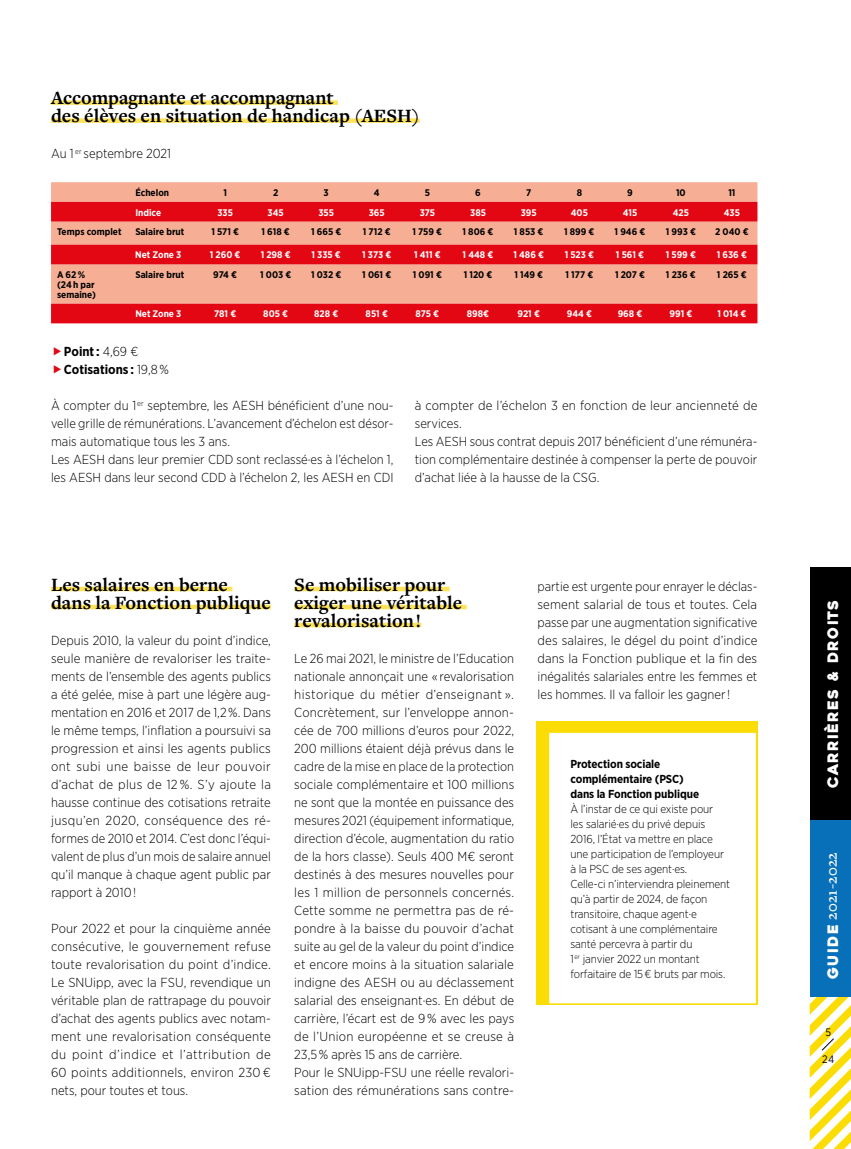
<style>
.page{position:relative;width:851px;height:1149px;background:#fff}
.page>*{position:absolute;margin:0;border:0;box-sizing:border-box;transform-origin:0 0}
.t1{font:700 19.5px/18px "Freight Text Pro";color:#000}
.t2{font:600 15.6px "Freight Text Pro";letter-spacing:.015em;color:#fff}
.t3{font:14.4px "Heavitas";letter-spacing:.1em;color:#fff}
.t4{font:300 13.05px/18px "Gotham Narrow";color:#000;text-align:justify}
.t5{font:700 13.05px/18px "Gotham Narrow";color:#000}
.t6{font:300 11.55px/15px "Gotham Narrow";letter-spacing:-.01em;color:#000}
.t7{font:700 11.55px/15px "Gotham Narrow";letter-spacing:-.01em;color:#000}
.t8{font:10.8px "Gotham Narrow";color:#000}
.t9{font:700 9.6px/9.8px "Gotham Narrow";color:#000}
.t10{font:700 9.6px "Gotham Narrow";color:#fff}
.s1{font-weight:300}
</style>
<div class="page">
<div style="left:536px;top:721px;width:221px;height:283px;background:#fbdd05"></div>
<div style="left:548px;top:732px;width:208px;height:271px;background:#fff"></div>
<div style="left:547px;top:731px;width:210px;height:273px;border:2px solid #fbdd05"></div>
<div style="left:51px;top:586px;width:181px;height:5px;background:#fde35a"></div>
<div style="left:51px;top:604px;width:220px;height:5px;background:#fde35a"></div>
<div style="left:294px;top:586px;width:155px;height:5px;background:#fde35a"></div>
<div style="left:294px;top:604px;width:172px;height:5px;background:#fde35a"></div>
<div style="left:294px;top:622px;width:127px;height:5px;background:#fde35a"></div>
<div style="left:51px;top:100px;width:287px;height:5px;background:#fde35a"></div>
<div style="left:51px;top:118px;width:368px;height:5px;background:#fde35a"></div>
<svg style="left:51px;top:182px;width:706px;height:20px;background:#f5af95"></svg>
<svg style="left:51px;top:202px;width:706px;height:121px;background:#ec5d56"></svg>
<div style="left:809px;top:567px;width:41px;height:252px;background:#000"></div>
<div style="left:809px;top:819px;width:41px;height:177px;background:#0870b8"></div>
<svg style="left:809px;top:995px;width:41px;height:153px"></svg>
<h1 class="t1" style="left:51px;top:88px;width:370px">Accompagnante et accompagnant<br>des élèves en situation de handicap (AESH)</h1>
<p class="t4" style="left:51px;top:144px;width:121px">Au 1 <sup>er</sup> septembre 2021</p>
<p class="t9" style="left:135px;top:187px;width:35px">Échelon</p>
<p class="t9" style="left:223px;top:187px;width:5px">1</p>
<p class="t9" style="left:273px;top:187px;width:7px">2</p>
<p class="t9" style="left:323px;top:187px;width:7px">3</p>
<p class="t9" style="left:374px;top:187px;width:7px">4</p>
<p class="t9" style="left:424px;top:187px;width:7px">5</p>
<p class="t9" style="left:475px;top:187px;width:7px">6</p>
<p class="t9" style="left:526px;top:187px;width:7px">7</p>
<p class="t9" style="left:576px;top:187px;width:7px">8</p>
<p class="t9" style="left:627px;top:187px;width:7px">9</p>
<p class="t9" style="left:676px;top:187px;width:11px">10</p>
<p class="t9" style="left:728px;top:187px;width:9px">11</p>
<p class="t10" style="left:135px;top:206px;width:27px">Indice</p>
<p class="t10" style="left:217px;top:206px;width:17px">335</p>
<p class="t10" style="left:267px;top:206px;width:18px">345</p>
<p class="t10" style="left:318px;top:206px;width:17px">355</p>
<p class="t10" style="left:369px;top:206px;width:18px">365</p>
<p class="t10" style="left:419px;top:206px;width:17px">375</p>
<p class="t10" style="left:470px;top:206px;width:17px">385</p>
<p class="t10" style="left:520px;top:206px;width:17px">395</p>
<p class="t10" style="left:570px;top:206px;width:19px">405</p>
<p class="t10" style="left:622px;top:206px;width:16px">415</p>
<p class="t10" style="left:672px;top:206px;width:18px">425</p>
<p class="t10" style="left:723px;top:206px;width:18px">435</p>
<p class="t9" style="left:57px;top:227px;width:66px">Temps complet</p>
<p class="t9" style="left:135px;top:227px;width:50px">Salaire brut</p>
<p class="t9" style="left:211px;top:227px;width:29px">1 571 €</p>
<p class="t9" style="left:261px;top:227px;width:30px">1 618 €</p>
<p class="t9" style="left:311px;top:227px;width:32px">1 665 €</p>
<p class="t9" style="left:363px;top:227px;width:29px">1 712 €</p>
<p class="t9" style="left:412px;top:227px;width:31px">1 759 €</p>
<p class="t9" style="left:462px;top:227px;width:32px">1 806 €</p>
<p class="t9" style="left:514px;top:227px;width:31px">1 853 €</p>
<p class="t9" style="left:564px;top:227px;width:32px">1 899 €</p>
<p class="t9" style="left:614px;top:227px;width:32px">1 946 €</p>
<p class="t9" style="left:665px;top:227px;width:32px">1 993 €</p>
<p class="t9" style="left:715px;top:227px;width:35px">2 040 €</p>
<p class="t10" style="left:135px;top:249px;width:48px">Net Zone 3</p>
<p class="t10" style="left:210px;top:249px;width:32px">1 260 €</p>
<p class="t10" style="left:261px;top:249px;width:32px">1 298 €</p>
<p class="t10" style="left:311px;top:249px;width:31px">1 335 €</p>
<p class="t10" style="left:362px;top:249px;width:31px">1 373 €</p>
<p class="t10" style="left:414px;top:249px;width:28px">1 411 €</p>
<p class="t10" style="left:462px;top:249px;width:32px">1 448 €</p>
<p class="t10" style="left:513px;top:249px;width:32px">1 486 €</p>
<p class="t10" style="left:564px;top:249px;width:31px">1 523 €</p>
<p class="t10" style="left:616px;top:249px;width:30px">1 561 €</p>
<p class="t10" style="left:665px;top:249px;width:32px">1 599 €</p>
<p class="t10" style="left:716px;top:249px;width:32px">1 636 €</p>
<p class="t9" style="left:57px;top:270px;width:40px">A 62 % (24 h par semaine)</p>
<p class="t9" style="left:135px;top:270px;width:50px">Salaire brut</p>
<p class="t9" style="left:213px;top:270px;width:25px">974 €</p>
<p class="t9" style="left:260px;top:270px;width:33px">1 003 €</p>
<p class="t9" style="left:311px;top:270px;width:32px">1 032 €</p>
<p class="t9" style="left:362px;top:270px;width:31px">1 061 €</p>
<p class="t9" style="left:413px;top:270px;width:31px">1 091 €</p>
<p class="t9" style="left:463px;top:270px;width:30px">1 120 €</p>
<p class="t9" style="left:514px;top:270px;width:30px">1 149 €</p>
<p class="t9" style="left:565px;top:270px;width:29px">1 177 €</p>
<p class="t9" style="left:615px;top:270px;width:32px">1 207 €</p>
<p class="t9" style="left:666px;top:270px;width:31px">1 236 €</p>
<p class="t9" style="left:716px;top:270px;width:31px">1 265 €</p>
<p class="t10" style="left:135px;top:308px;width:48px">Net Zone 3</p>
<p class="t10" style="left:214px;top:308px;width:24px">781 €</p>
<p class="t10" style="left:263px;top:308px;width:26px">805 €</p>
<p class="t10" style="left:314px;top:308px;width:26px">828 €</p>
<p class="t10" style="left:365px;top:308px;width:24px">851 €</p>
<p class="t10" style="left:415px;top:308px;width:25px">875 €</p>
<p class="t10" style="left:467px;top:308px;width:24px">898€</p>
<p class="t10" style="left:517px;top:308px;width:24px">921 €</p>
<p class="t10" style="left:566px;top:308px;width:27px">944 €</p>
<p class="t10" style="left:617px;top:308px;width:26px">968 €</p>
<p class="t10" style="left:669px;top:308px;width:24px">991 €</p>
<p class="t10" style="left:717px;top:308px;width:31px">1 014 €</p>
<p class="t5" style="left:64px;top:342px;width:106px">Point : <span class="s1">4,69 €<br></span>Cotisations : <span class="s1">19,8 %</span></p>
<p class="t4" style="left:51px;top:396px;width:344px;text-align:left">À compter du 1 <sup>er</sup> septembre, les AESH bénéficient d’une nou&shy;velle grille de rémunérations. L’avancement d’échelon est désor&shy;mais automatique tous les 3 ans.<br>Les AESH dans leur premier CDD sont reclassé·es à l’échelon 1, les AESH dans leur second CDD à l’échelon 2, les AESH en CDI</p>
<p class="t4" style="left:415px;top:396px;width:344px;text-align:left">à compter de l’échelon 3 en fonction de leur ancienneté de services.<br>Les AESH sous contrat depuis 2017 bénéficient d’une rémunéra&shy;tion complémentaire destinée à compenser la perte de pouvoir d’achat liée à la hausse de la CSG.</p>
<h1 class="t1" style="left:51px;top:574px;width:221px">Les salaires en berne dans la Fonction publique</h1>
<p class="t4" style="left:51px;top:630px;width:221px">Depuis 2010, la valeur du point d’indice, seule manière de revaloriser les traite&shy;ments de l’ensemble des agents publics a été gelée, mise à part une légère aug&shy;mentation en 2016 et 2017 de 1,2 %. Dans le même temps, l’inflation a poursuivi sa progression et ainsi les agents publics ont subi une baisse de leur pouvoir d’achat de plus de 12 %. S’y ajoute la hausse continue des cotisations retraite jusqu’en 2020, conséquence des ré&shy;formes de 2010 et 2014. C’est donc l’équi&shy;valent de plus d’un mois de salaire annuel qu’il manque à chaque agent public par rapport à 2010 !</p>
<p class="t4" style="left:51px;top:918px;width:221px">Pour 2022 et pour la cinquième année consécutive, le gouvernement refuse toute revalorisation du point d’indice.<br>Le SNUipp, avec la FSU, revendique un véritable plan de rattrapage du pouvoir d’achat des agents publics avec notam&shy;ment une revalorisation conséquente du point d’indice et l’attribution de 60 points additionnels, environ 230 € nets, pour toutes et tous.</p>
<h1 class="t1" style="left:294px;top:574px;width:169px">Se mobiliser pour exiger une véritable revalorisation !</h1>
<p class="t4" style="left:294px;top:648px;width:221px;text-align:left">Le 26 mai 2021, le ministre de l’Education nationale annonçait une « revalorisation historique du métier d’enseignant ».<br>Concrètement, sur l’enveloppe annon&shy;cée de 700 millions d’euros pour 2022, 200 millions étaient déjà prévus dans le cadre de la mise en place de la protection sociale complémentaire et 100 millions ne sont que la montée en puissance des mesures 2021 (équipement informatique, direction d’école, augmentation du ratio de la hors classe). Seuls 400 M€ seront destinés à des mesures nouvelles pour les 1 million de personnels concernés.<br>Cette somme ne permettra pas de ré&shy;pondre à la baisse du pouvoir d’achat suite au gel de la valeur du point d’indice et encore moins à la situation salariale indigne des AESH ou au déclassement salarial des enseignant·es. En début de carrière, l’écart est de 9 % avec les pays de l’Union européenne et se creuse à 23,5 % après 15 ans de carrière.<br>Pour le SNUipp-FSU une réelle revalori&shy;sation des rémunérations sans contre-</p>
<p class="t4" style="left:537px;top:576px;width:221px">partie est urgente pour enrayer le déclas&shy;sement salarial de tous et toutes. Cela passe par une augmentation significative des salaires, le dégel du point d’indice dans la Fonction publique et la fin des inégalités salariales entre les femmes et les hommes. Il va falloir les gagner !</p>
<p class="t7" style="left:570px;top:755px;width:130px">Protection sociale complémentaire (PSC) dans la Fonction publique</p>
<p class="t6" style="left:570px;top:800px;width:161px">À l’instar de ce qui existe pour<br>les salarié·es du privé depuis<br>2016, l’État va mettre en place une participation de l’employeur à la PSC de ses agent·es.<br>Celle-ci n’interviendra pleinement qu’à partir de 2024, de façon transitoire, chaque agent·e cotisant à une complémentaire santé percevra à partir du<br>1 <sup>er</sup> janvier 2022 un montant forfaitaire de 15 € bruts par mois.</p>
<p class="t3" style="left:824px;top:787px;width:189px;rotate:-90deg">carrières &amp; droits</p>
<p class="t2" style="left:821px;top:979px;width:129px;rotate:-90deg"><sub>GUIDE</sub> 2021-2022</p>
<p class="t8" style="left:825px;top:1025px;width:7px">5</p>
<p class="t8" style="left:822px;top:1052px;width:14px">24</p>
</div>
